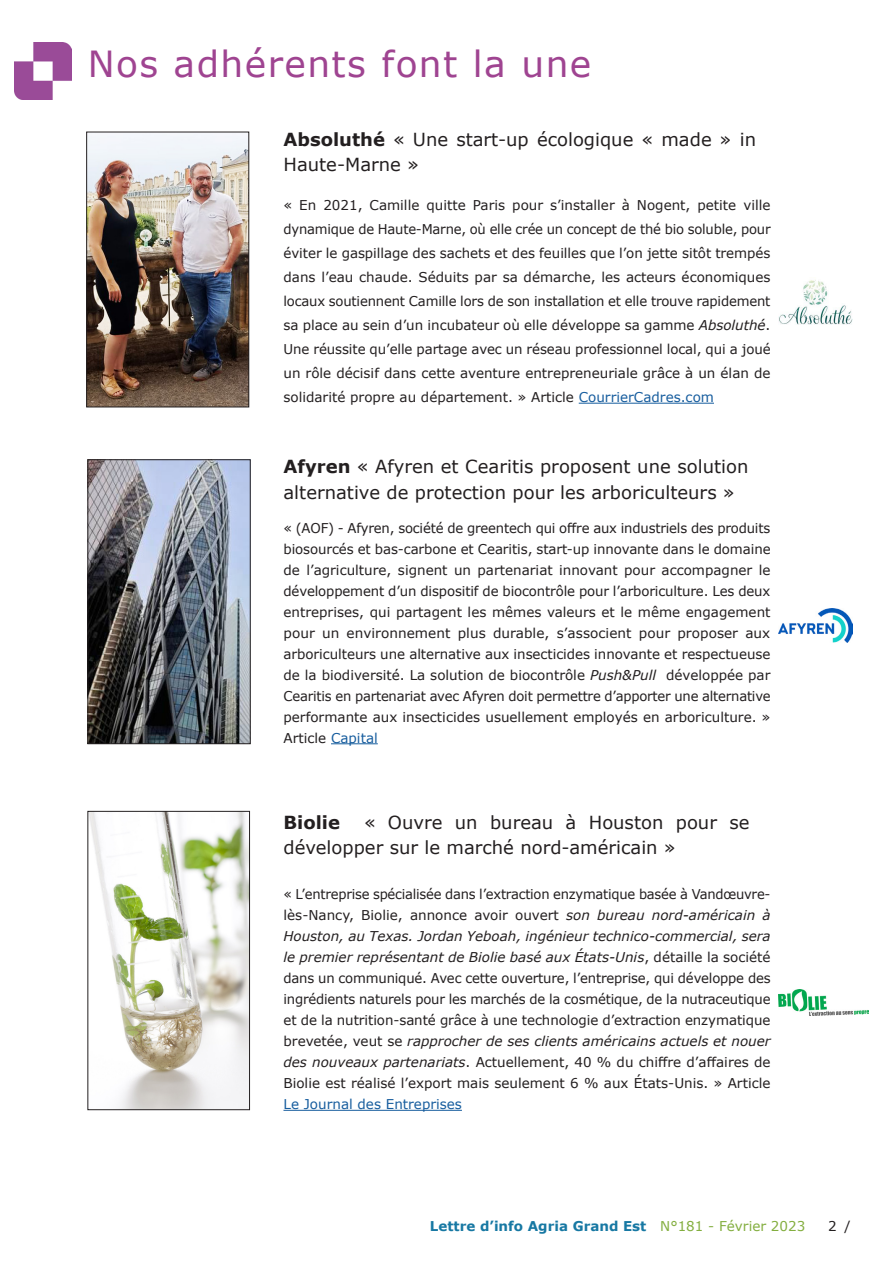
<style>
.page{position:relative;width:893px;height:1263px;background:#fff}
.page>*{position:absolute;margin:0;border:0;box-sizing:border-box;transform-origin:0 0}
.t1{font:36px "Verdana";letter-spacing:.04em;color:#9f4491}
.t2{font:18px/25.5px "Verdana";color:#231f20}
.t3{font:700 18px "Verdana";color:#231f20}
.Paragraphe_avec_moin{font:13.5px/21px "Verdana";color:#231f20;text-align:justify}
.t4{font:700 13.5px "Verdana";color:#1778a3}
.s1{font-weight:700}
.s2{font-style:italic}
.s3{color:#175d9e}
.s4{font-weight:400;color:#83ae3f}
</style>
<div class="page">
<img style="left:14px;top:43px;width:57px;height:57px">
<hr style="left:579px;top:403px;width:135px;height:1px;background:#175d9e">
<img style="left:88px;top:134px;width:159px;height:271px">
<div style="left:86px;top:132px;width:163px;height:275px;border:1px solid #231f20"></div>
<img style="left:779px;top:280px;width:74px;height:44px">
<hr style="left:331px;top:743px;width:47px;height:1px;background:#175d9e">
<img style="left:90px;top:461px;width:158px;height:281px">
<div style="left:88px;top:459px;width:162px;height:285px;border:1px solid #231f20"></div>
<img style="left:778px;top:608px;width:75px;height:35px">
<hr style="left:283px;top:1110px;width:179px;height:1px;background:#175d9e">
<img style="left:90px;top:813px;width:158px;height:295px">
<div style="left:88px;top:811px;width:162px;height:299px;border:1px solid #231f20"></div>
<img style="left:778px;top:989px;width:90px;height:27px">
<p class="t1" style="left:88px;top:39px;width:505px">Nos adhérents font la une</p>
<p class="t2" style="left:283px;top:126px;width:474px"><span class="s1">Absoluthé</span> « Une start-up écologique « made » in<br>Haute-Marne »</p>
<p class="Paragraphe_avec_moin" style="left:283px;top:193px;width:489px;line-height:24px">« En 2021, Camille quitte Paris pour s’installer à Nogent, petite ville dynamique de Haute-Marne, où elle crée un concept de thé bio soluble, pour éviter le gaspillage des sachets et des feuilles que l’on jette sitôt trempés dans l’eau chaude. Séduits par sa démarche, les acteurs économiques locaux soutiennent Camille lors de son installation et elle trouve rapidement sa place au sein d’un incubateur où elle développe sa gamme <span class="s2">Absoluthé</span>.<br>Une réussite qu’elle partage avec un réseau professionnel local, qui a joué un rôle décisif dans cette aventure entrepreneuriale grâce à un élan de solidarité propre au département. » Article <span class="s3">CourrierCadres.com</span></p>
<p class="t2" style="left:283px;top:454px;width:466px"><span class="s1">Afyren</span> « Afyren et Cearitis proposent une solution alternative de protection pour les arboriculteurs »</p>
<p class="Paragraphe_avec_moin" style="left:283px;top:517px;width:489px">« (AOF) - Afyren, société de greentech qui offre aux industriels des produits biosourcés et bas-carbone et Cearitis, start-up innovante dans le domaine de l’agriculture, signent un partenariat innovant pour accompagner le développement d’un dispositif de biocontrôle pour l’arboriculture. Les deux entreprises, qui partagent les mêmes valeurs et le même engagement pour un environnement plus durable, s’associent pour proposer aux arboriculteurs une alternative aux insecticides innovante et respectueuse de la biodiversité. La solution de biocontrôle <span class="s2">Push&amp;Pull</span> développée par Cearitis en partenariat avec Afyren doit permettre d’apporter une alternative performante aux insecticides usuellement employés en arboriculture. » Article <span class="s3">Capital</span></p>
<p class="t2" style="left:283px;top:809px;width:467px;text-indent:81px">« Ouvre un bureau à Houston pour se développer sur le marché nord-américain »</p>
<p class="t3" style="left:283px;top:809px;width:58px">Biolie</p>
<p class="Paragraphe_avec_moin" style="left:283px;top:883px;width:489px">« L’entreprise spécialisée dans l’extraction enzymatique basée à Vandœuvre&shy;lès-Nancy, Biolie, annonce avoir ouvert <span class="s2">son bureau nord-américain à Houston, au Texas. Jordan Yeboah, ingénieur technico-commercial, sera le premier représentant de Biolie basé aux États-Unis</span>, détaille la société dans un communiqué. Avec cette ouverture, l’entreprise, qui développe des ingrédients naturels pour les marchés de la cosmétique, de la nutraceutique et de la nutrition-santé grâce à une technologie d’extraction enzymatique brevetée, veut se <span class="s2">rapprocher de ses clients américains actuels et nouer des nouveaux partenariats</span>. Actuellement, 40 % du chiffre d’affaires de Biolie est réalisé l’export mais seulement 6 % aux États-Unis. » Article <span class="s3">Le Journal des Entreprises</span></p>
<p class="t4" style="left:430px;top:1216px;width:377px">Lettre d’info Agria Grand Est <span class="s4">N°181 - Février 2023</span></p>
<p class="Paragraphe_avec_moin" style="left:828px;top:1215px;width:24px">2 /</p>
</div>
